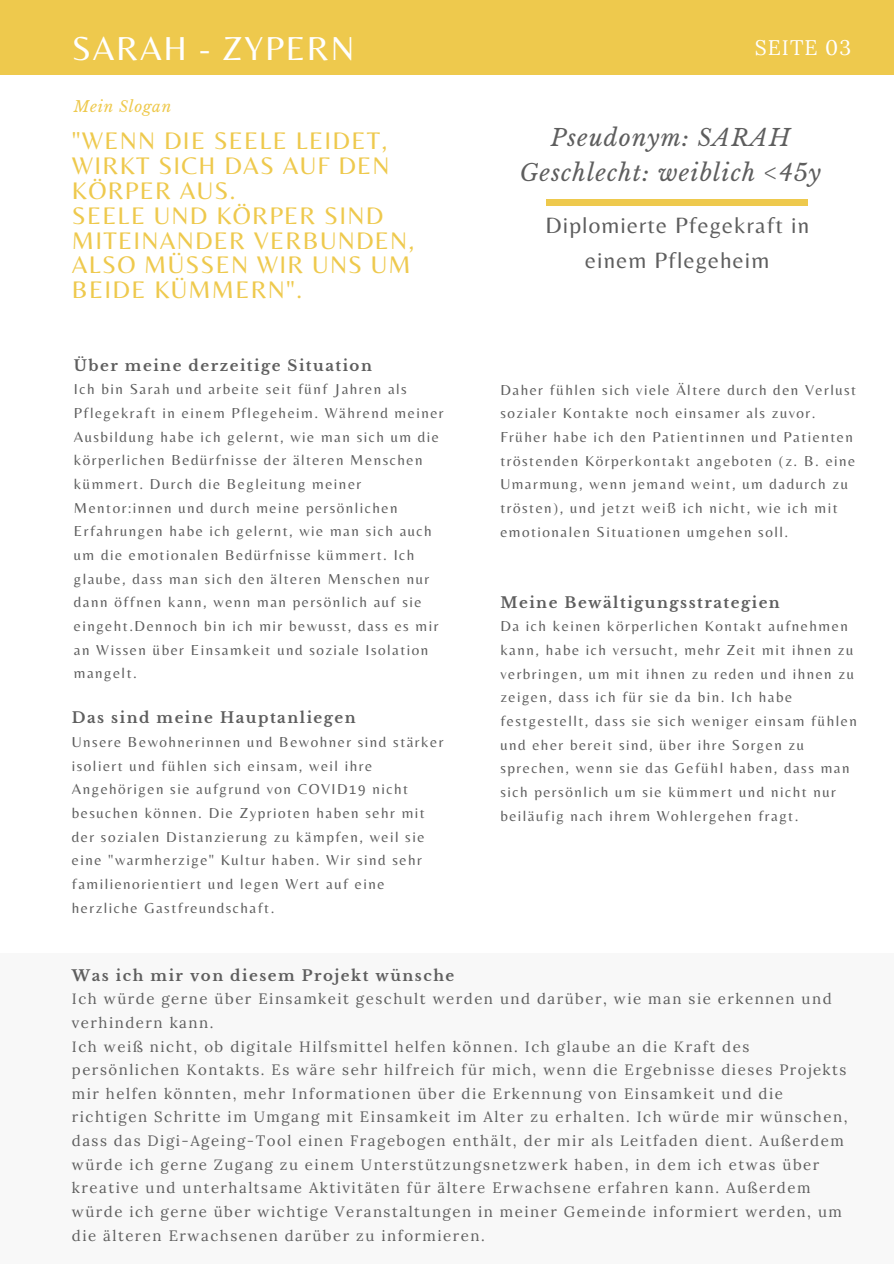
<style>
.page{position:relative;width:894px;height:1264px;background:#fff}
.page>*{position:absolute;margin:0;border:0;box-sizing:border-box;transform-origin:0 0}
.t1{font:34.5px "Belleza";letter-spacing:.05em;color:#fff}
.t2{font:25.05px/24.8px "Belleza";letter-spacing:.05em;color:#eec94d}
.t3{font:italic 23.1px/35px "Libre Baskerville";letter-spacing:.05em;color:#5e5e5e;text-align:center}
.t4{font:23.1px/35px "Belleza";letter-spacing:.05em;color:#5e5e5e;text-align:center}
.t5{font:21px "Lora";letter-spacing:.05em;color:#fff}
.t6{font:italic 15.15px "Libre Baskerville";letter-spacing:.05em;color:#eec94d}
.t7{font:15px/23.7px "Belleza";letter-spacing:.1em;color:#5e5e5e}
.t8{font:15px/23.7px "Lora";letter-spacing:.1em;color:#5e5e5e}
.t9{font:700 15px "Libre Baskerville";letter-spacing:.1em;color:#5e5e5e}
</style>
<div class="page">
<div style="left:0;top:0;width:893px;height:75px;background:#eec94d"></div>
<div style="left:546px;top:199px;width:261px;height:6px;background:#eec94d"></div>
<div style="left:0;top:953px;width:893px;height:310px;background:#f8f8f8"></div>
<h1 class="t1" style="left:72px;top:28px;width:284px">SARAH - ZYPERN</h1>
<h3 class="t5" style="left:754px;top:32px;width:98px">SEITE 03</h3>
<p class="t6" style="left:74px;top:97px;width:99px">Mein Slogan</p>
<h2 class="t2" style="left:72px;top:128px;width:344px">"WENN DIE SEELE LEIDET,<br>WIRKT SICH DAS AUF DEN<br>KÖRPER AUS.<br>SEELE UND KÖRPER SIND<br>MITEINANDER VERBUNDEN,<br>ALSO MÜSSEN WIR UNS UM<br>BEIDE KÜMMERN".</h2>
<p class="t9" style="left:74px;top:356px;width:299px">Über meine derzeitige Situation</p>
<p class="t7" style="left:74px;top:377px;width:371px">Ich bin Sarah und arbeite seit fünf Jahren als Pflegekraft in einem Pflegeheim. Während meiner Ausbildung habe ich gelernt, wie man sich um die körperlichen Bedürfnisse der älteren Menschen kümmert. Durch die Begleitung meiner Mentor:innen und durch meine persönlichen Erfahrungen habe ich gelernt, wie man sich auch um die emotionalen Bedürfnisse kümmert. Ich glaube, dass man sich den älteren Menschen nur dann öffnen kann, wenn man persönlich auf sie eingeht.Dennoch bin ich mir bewusst, dass es mir an Wissen über Einsamkeit und soziale Isolation mangelt.</p>
<p class="t9" style="left:72px;top:708px;width:285px">Das sind meine Hauptanliegen</p>
<p class="t7" style="left:72px;top:730px;width:373px">Unsere Bewohnerinnen und Bewohner sind stärker isoliert und fühlen sich einsam, weil ihre Angehörigen sie aufgrund von COVID19 nicht besuchen können. Die Zyprioten haben sehr mit der sozialen Distanzierung zu kämpfen, weil sie eine "warmherzige" Kultur haben. Wir sind sehr familienorientiert und legen Wert auf eine herzliche Gastfreundschaft.</p>
<h3 class="t3" style="left:519px;top:121px;width:303px">Pseudonym: SARAH<br>Geschlecht: weiblich &lt;45y</h3>
<h3 class="t4" style="left:545px;top:208px;width:265px">Diplomierte Pfegekraft in einem Pflegeheim</h3>
<p class="t7" style="left:500px;top:377px;width:357px">Daher fühlen sich viele Ältere durch den Verlust sozialer Kontakte noch einsamer als zuvor.<br>Früher habe ich den Patientinnen und Patienten tröstenden Körperkontakt angeboten (z. B. eine Umarmung, wenn jemand weint, um dadurch zu trösten), und jetzt weiß ich nicht, wie ich mit emotionalen Situationen umgehen soll.</p>
<p class="t9" style="left:500px;top:593px;width:281px">Meine Bewältigungsstrategien</p>
<p class="t7" style="left:500px;top:614px;width:358px">Da ich keinen körperlichen Kontakt aufnehmen kann, habe ich versucht, mehr Zeit mit ihnen zu verbringen, um mit ihnen zu reden und ihnen zu zeigen, dass ich für sie da bin. Ich habe festgestellt, dass sie sich weniger einsam fühlen und eher bereit sind, über ihre Sorgen zu sprechen, wenn sie das Gefühl haben, dass man sich persönlich um sie kümmert und nicht nur beiläufig nach ihrem Wohlergehen fragt.</p>
<p class="t9" style="left:72px;top:966px;width:384px">Was ich mir von diesem Projekt wünsche</p>
<p class="t8" style="left:72px;top:986px;width:776px">Ich würde gerne über Einsamkeit geschult werden und darüber, wie man sie erkennen und verhindern kann.<br>Ich weiß nicht, ob digitale Hilfsmittel helfen können. Ich glaube an die Kraft des persönlichen Kontakts. Es wäre sehr hilfreich für mich, wenn die Ergebnisse dieses Projekts mir helfen könnten, mehr Informationen über die Erkennung von Einsamkeit und die richtigen Schritte im Umgang mit Einsamkeit im Alter zu erhalten. Ich würde mir wünschen, dass das Digi-Ageing-Tool einen Fragebogen enthält, der mir als Leitfaden dient. Außerdem würde ich gerne Zugang zu einem Unterstützungsnetzwerk haben, in dem ich etwas über kreative und unterhaltsame Aktivitäten für ältere Erwachsene erfahren kann. Außerdem würde ich gerne über wichtige Veranstaltungen in meiner Gemeinde informiert werden, um die älteren Erwachsenen darüber zu informieren.</p>
</div>
